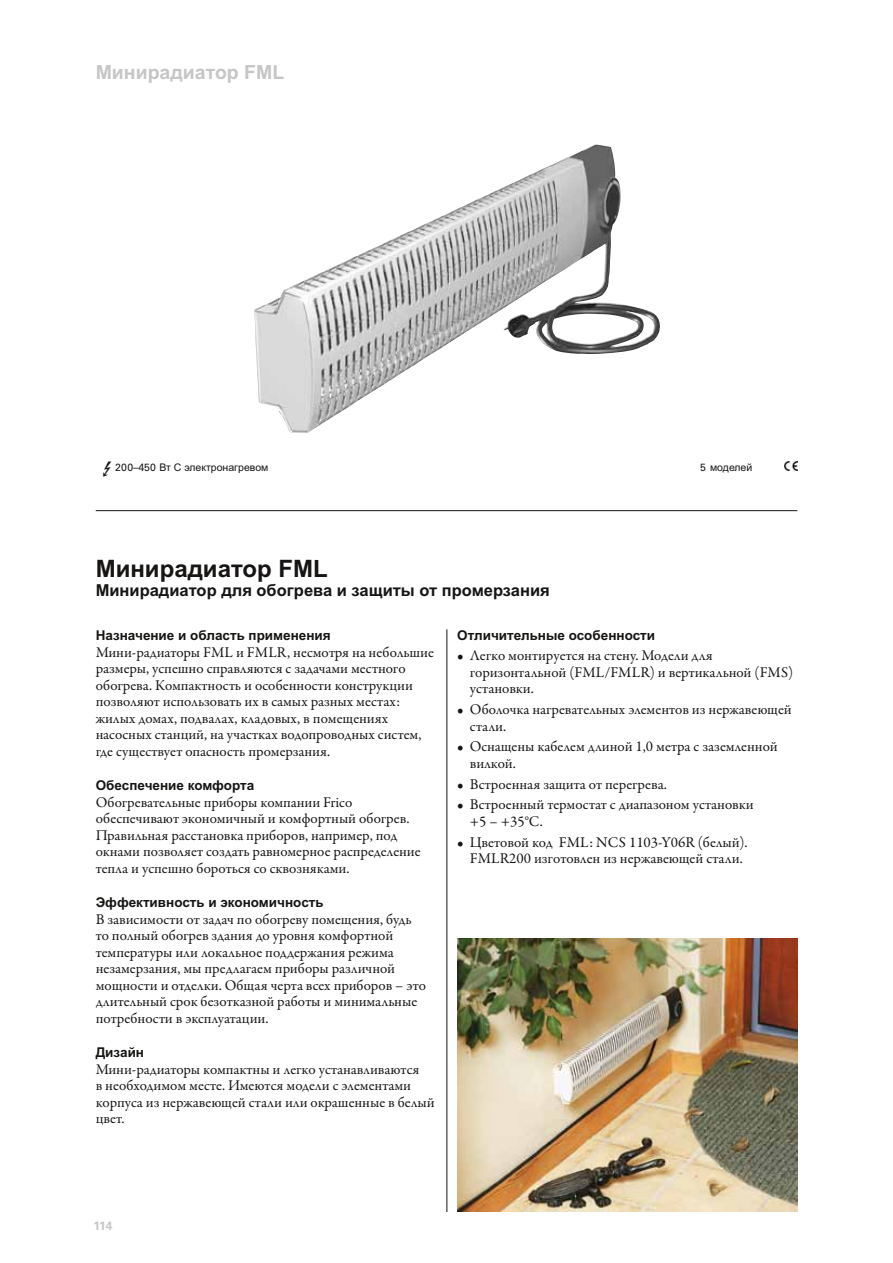
<style>
.page{position:relative;width:893px;height:1263px;background:#fff}
.page>*{position:absolute;margin:0;border:0;box-sizing:border-box;transform-origin:0 0}
.t1{font:700 24px "Arial Cyr";color:#161514}
.t2{font:700 19.5px "Arial Cyr";color:#c6c6c6}
.t3{font:700 16.5px "Arial Cyr";color:#161514}
.t4{font:15px/16.5px "Garamond Premr Pro";color:#161514}
.t5{font:700 13.5px "Arial Cyr";color:#161514}
.t6{font:700 12px "Univers";color:#c6c6c6}
.t7{font:10.5px "Arial Cyr";color:#161514}
.s1{font-family:"Univers"}
</style>
<div class="page">
<hr style="left:446px;top:629px;width:1px;height:583px;background:#161514">
<img style="left:457px;top:938px;width:340px;height:274px">
<img style="left:254px;top:145px;width:351px;height:288px">
<svg style="left:784px;top:461px;width:13px;height:10px"></svg>
<hr style="left:96px;top:510px;width:701px;height:1px;background:#161514">
<p class="t2" style="left:96px;top:61px;width:190px">Минирадиатор FML</p>
<p class="t7" style="left:102px;top:462px;width:168px">✓ <span class="s1">200–450</span> Вт С электронагревом</p>
<p class="t7" style="left:700px;top:462px;width:54px"><span class="s1">5</span> моделей</p>
<p class="t1" style="left:96px;top:555px;width:234px">Минирадиатор FML</p>
<p class="t3" style="left:96px;top:581px;width:456px">Минирадиатор для обогрева и защиты от промерзания</p>
<p class="t5" style="left:457px;top:628px;width:199px">Отличительные особенности</p>
<p class="t5" style="left:96px;top:628px;width:237px">Назначение и область применения</p>
<p class="t4" style="left:96px;top:644px;width:340px">Мини-радиаторы FML и FMLR, несмотря на небольшие размеры, успешно справляются с задачами местного обогрева. Компактность и особенности конструкции позволяют использовать их в самых разных местах: жилых домах, подвалах, кладовых, в помещениях насосных станций, на участках водопроводных систем, где существует опасность промерзания.</p>
<p class="t5" style="left:96px;top:778px;width:160px">Обеспечение комфорта</p>
<p class="t4" style="left:96px;top:794px;width:327px">Обогревательные приборы компании Frico обеспечивают экономичный и комфортный обогрев.<br>Правильная расстановка приборов, например, под окнами позволяет создать равномерное распределение тепла и успешно бороться со сквозняками.</p>
<p class="t5" style="left:96px;top:895px;width:229px">Эффективность и экономичность</p>
<p class="t4" style="left:96px;top:911px;width:332px">В зависимости от задач по обогреву помещения, будь то полный обогрев здания до уровня комфортной температуры или локальное поддержания режима незамерзания, мы предлагаем приборы различной мощности и отделки. Общая черта всех приборов – это длительный срок безотказной работы и минимальные потребности в эксплуатации.</p>
<p class="t5" style="left:96px;top:1045px;width:50px">Дизайн</p>
<p class="t4" style="left:96px;top:1061px;width:340px">Мини-радиаторы компактны и легко устанавливаются<br>в необходимом месте. Имеются модели с элементами корпуса из нержавеющей стали или окрашенные в белый цвет.</p>
<p class="t4" style="left:470px;top:648px;width:325px;text-indent:-13px">• Легко монтируется на стену. Модели для горизонтальной (FML/FMLR) и вертикальной (FMS) установки.</p>
<p class="t4" style="left:470px;top:701px;width:323px;text-indent:-13px">• Оболочка нагревательных элементов из нержавеющей стали.</p>
<p class="t4" style="left:470px;top:739px;width:309px;text-indent:-13px">• Оснащены кабелем длиной 1,0 метра с заземленной вилкой.</p>
<p class="t4" style="left:457px;top:776px;width:211px">• Встроенная защита от перегрева.</p>
<p class="t4" style="left:470px;top:797px;width:285px;text-indent:-13px">• Встроенный термостат с диапазоном установки +5 – +35°C.</p>
<p class="t4" style="left:457px;top:834px;width:292px;text-align:center">• Цветовой код FML: NCS 1103-Y06R (белый).<br>FMLR200 изготовлен из нержавеющей стали.</p>
<p class="t6" style="left:94px;top:1219px;width:20px">114</p>
</div>
